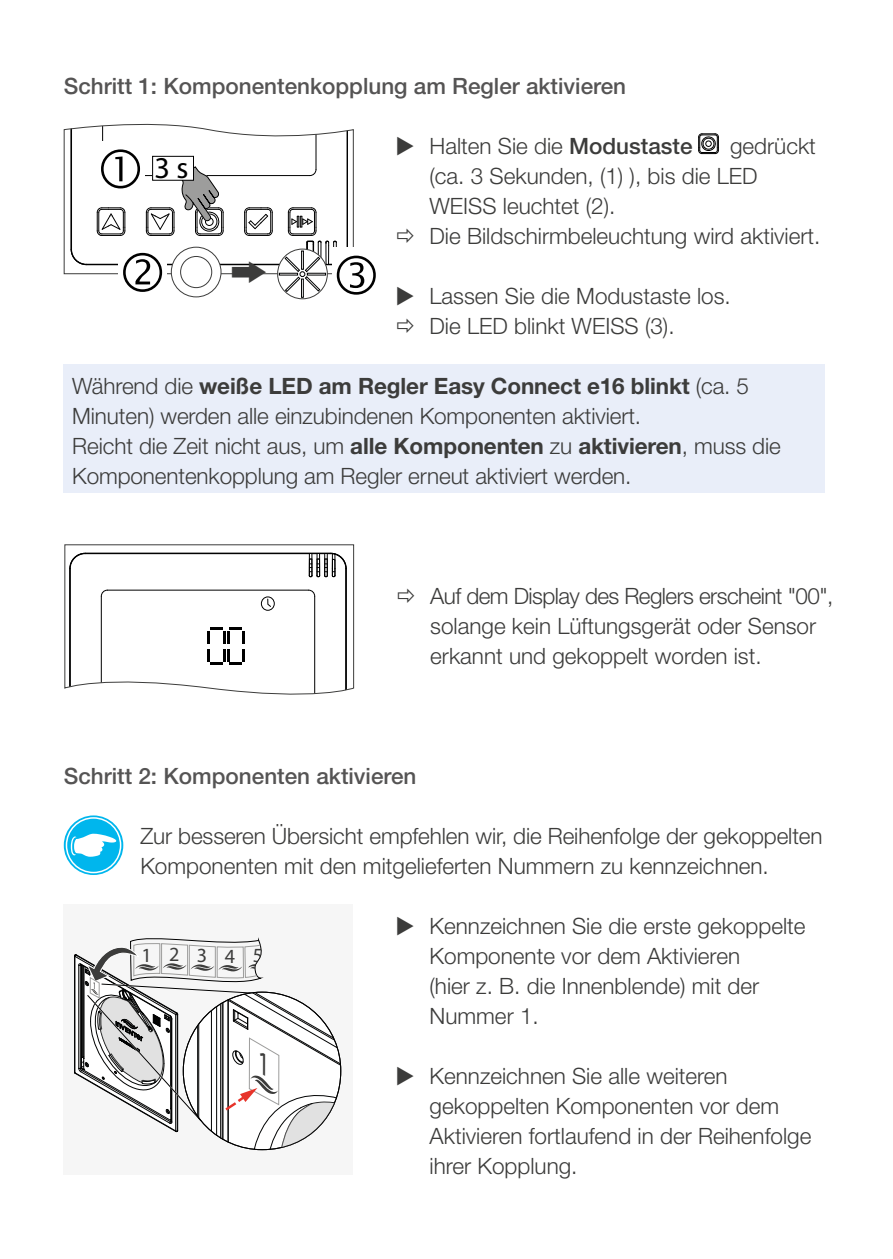
<style>
.page{position:relative;width:893px;height:1259px;background:#fff}
.page>*{position:absolute;margin:0;border:0;box-sizing:border-box;transform-origin:0 0}
.t1{font:30.3px "Myriad Pro";color:#000}
.t2{font:300 22.5px/30px "Helvetica Neue LT Std";color:#3c3c3b}
.t3{font:500 22.5px "Helvetica Neue LT Std";color:#555454}
.t4{font:20.1px "Myriad Pro";letter-spacing:.865em;color:#3c3c3b}
.s1{font-weight:500}
.s2{font-weight:700}
</style>
<div class="page">
<svg style="left:64px;top:815px;width:59px;height:60px;background:#1dbeee"></svg>
<svg style="left:71px;top:833px;width:45px;height:23px"></svg>
<div style="left:66px;top:817px;width:55px;height:56px;border:2px solid #fff;border-radius:50%"></div>
<div style="left:64px;top:364px;width:761px;height:128px;background:#e9eef9"></div>
<div style="left:64px;top:904px;width:289px;height:270px;background:#f6f6f6"></div>
<svg style="left:64px;top:544px;width:290px;height:151px"></svg>
<svg style="left:63px;top:123px;width:86px;height:151px"></svg>
<svg style="left:698px;top:133px;width:21px;height:21px"></svg>
<svg style="left:70px;top:124px;width:284px;height:173px"></svg>
<svg style="left:74px;top:937px;width:267px;height:213px"></svg>
<p class="t3" style="left:64px;top:72px;width:564px">Schritt 1: Komponentenkopplung am Regler aktivieren</p>
<h1 class="t1" style="left:155px;top:149px;width:35px">3 s</h1>
<p class="t2" style="left:429px;top:130px;width:265px">Halten Sie die <span class="s1">Modustaste</span></p>
<p class="t2" style="left:429px;top:130px;width:392px;text-indent:301px">gedrückt (ca. 3 Sekunden, (1) ), bis die LED<br>WEISS leuchtet (2).<br>Die Bildschirmbeleuchtung wird aktiviert.</p>
<p class="t2" style="left:430px;top:280px;width:303px">Lassen Sie die Modustaste los.<br>Die LED blinkt WEISS (3).</p>
<p class="t2" style="left:72px;top:370px;width:710px">Während die <span class="s2">weiße LED am Regler Easy Connect e16 blinkt</span> (ca. 5<br>Minuten) werden alle einzubindenen Komponenten aktiviert.<br>Reicht die Zeit nicht aus, um <span class="s2">alle Komponenten</span> zu <span class="s2">aktivieren</span>, muss die Komponentenkopplung am Regler erneut aktiviert werden.</p>
<p class="t2" style="left:430px;top:580px;width:405px">Auf dem Display des Reglers erscheint "00", solange kein Lüftungsgerät oder Sensor erkannt und gekoppelt worden ist.</p>
<p class="t3" style="left:64px;top:762px;width:354px">Schritt 2: Komponenten aktivieren</p>
<p class="t2" style="left:140px;top:820px;width:684px">Zur besseren Übersicht empfehlen wir, die Reihenfolge der gekoppelten<br>Komponenten mit den mitgelieferten Nummern zu kennzeichnen.</p>
<p class="t2" style="left:430px;top:910px;width:377px">Kennzeichnen Sie die erste gekoppelte<br>Komponente vor dem Aktivieren<br>(hier z. B. die Innenblende) mit der<br>Nummer 1.</p>
<p class="t4" style="left:141px;top:942px;width:123px">12345</p>
<p class="t2" style="left:430px;top:1060px;width:383px">Kennzeichnen Sie alle weiteren gekoppelten Komponenten vor dem<br>Aktivieren fortlaufend in der Reihenfolge ihrer Kopplung.</p>
</div>
